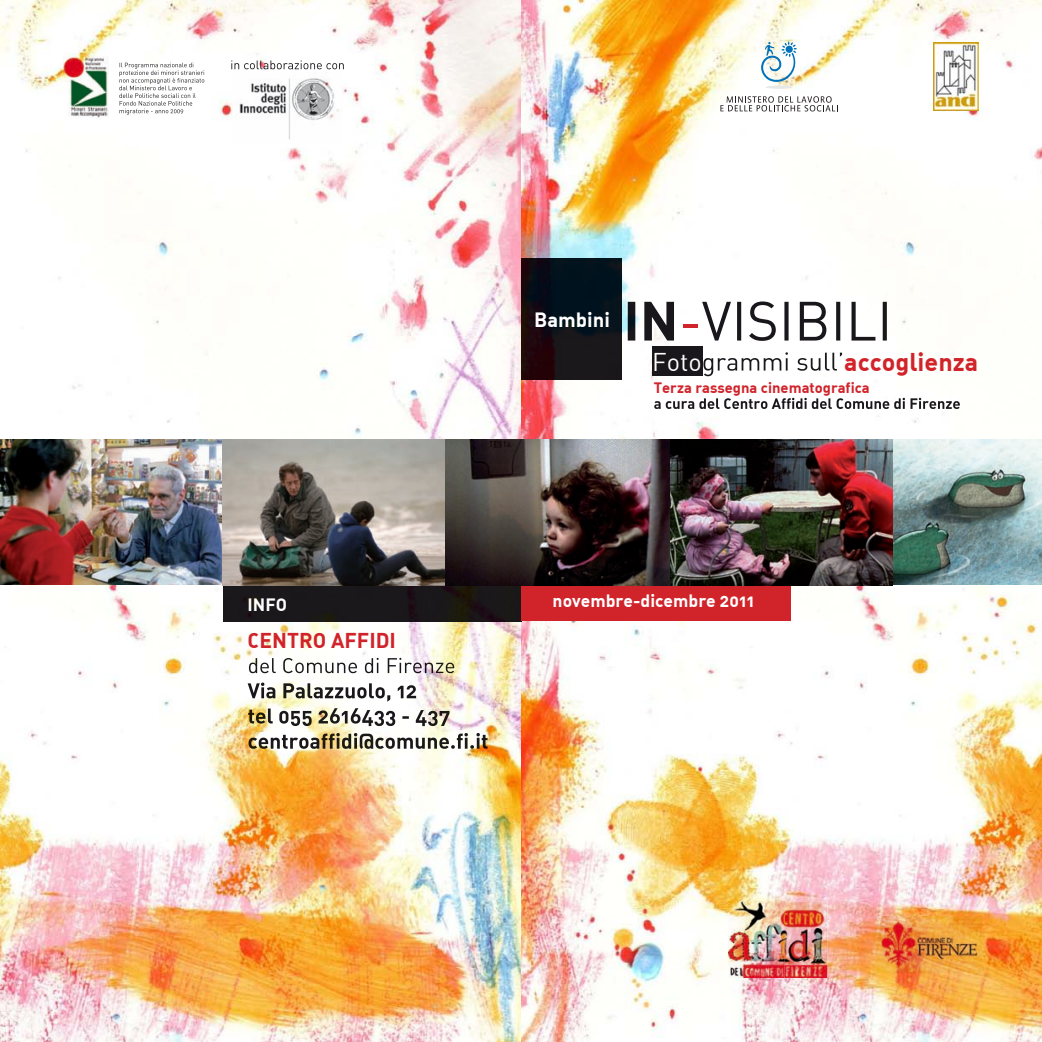
<style>
.page{position:relative;width:1042px;height:1042px;background:#fff}
.page>*{position:absolute;margin:0;border:0;box-sizing:border-box;transform-origin:0 0}
.t1{font:54.43px "DIN Alternate";color:#d1232a}
.t2{font:700 25.2px "DIN Alternate";color:#d1232a}
.t3{font:25.2px "DIN Alternate";color:#fff}
.t4{font:700 21px "DIN Alternate";color:#d1232a}
.t5{font:700 20.12px "DIN Alternate";color:#fff}
.t6{font:700 17.5px "DIN Alternate";color:#fff}
.t7{font:700 14.7px "DIN Alternate";color:#d1232a}
</style>
<div class="page">
<img style="left:0;top:0;width:1042px;height:1042px">
<svg style="left:761px;top:42px;width:37px;height:41px"></svg>
<svg style="left:720px;top:96px;width:118px;height:15px"></svg>
<hr style="left:765px;top:86px;width:27px;height:3px;background:#e6e7e9;border-radius:50%">
<img style="left:933px;top:43px;width:46px;height:67px">
<img style="left:521px;top:258px;width:101px;height:121px">
<img style="left:628px;top:302px;width:46px;height:38px">
<img style="left:702px;top:301px;width:185px;height:40px">
<img style="left:652px;top:346px;width:50px;height:30px">
<img style="left:703px;top:352px;width:139px;height:24px">
<img style="left:728px;top:902px;width:99px;height:76px">
<img style="left:877px;top:916px;width:104px;height:57px">
<img style="left:63px;top:57px;width:45px;height:62px">
<img style="left:120px;top:63px;width:74px;height:6px">
<img style="left:120px;top:70px;width:85px;height:6px">
<img style="left:120px;top:78px;width:85px;height:6px">
<img style="left:119px;top:86px;width:73px;height:4px">
<img style="left:119px;top:93px;width:77px;height:5px">
<img style="left:120px;top:101px;width:73px;height:5px">
<img style="left:120px;top:109px;width:63px;height:6px">
<img style="left:234px;top:73px;width:108px;height:71px">
<img style="left:223px;top:585px;width:298px;height:36px">
<img style="left:0;top:440px;width:1042px;height:145px">
<svg style="left:521px;top:569px;width:269px;height:52px;background:#992126"></svg>
<img style="left:249px;top:658px;width:205px;height:15px">
<img style="left:248px;top:682px;width:168px;height:20px">
<img style="left:248px;top:708px;width:201px;height:18px">
<img style="left:249px;top:733px;width:238px;height:16px">
<img style="left:231px;top:61px;width:113px;height:8px">
<img style="left:654px;top:398px;width:306px;height:11px">
<h3 class="t5" style="left:534px;top:307px;width:77px">Bambini</h3>
<h1 class="t1" style="left:678px;top:287px;width:25px">-</h1>
<h2 class="t3" style="left:652px;top:346px;width:51px">Foto</h2>
<h2 class="t2" style="left:844px;top:345px;width:135px">accoglienza</h2>
<p class="t7" style="left:654px;top:378px;width:218px">Terza rassegna cinematografica</p>
<p class="t6" style="left:248px;top:593px;width:41px">INFO</p>
<p class="t6" style="left:553px;top:589px;width:203px">novembre-dicembre 2011</p>
<h3 class="t4" style="left:248px;top:626px;width:150px">CENTRO AFFIDI</h3>
</div>
